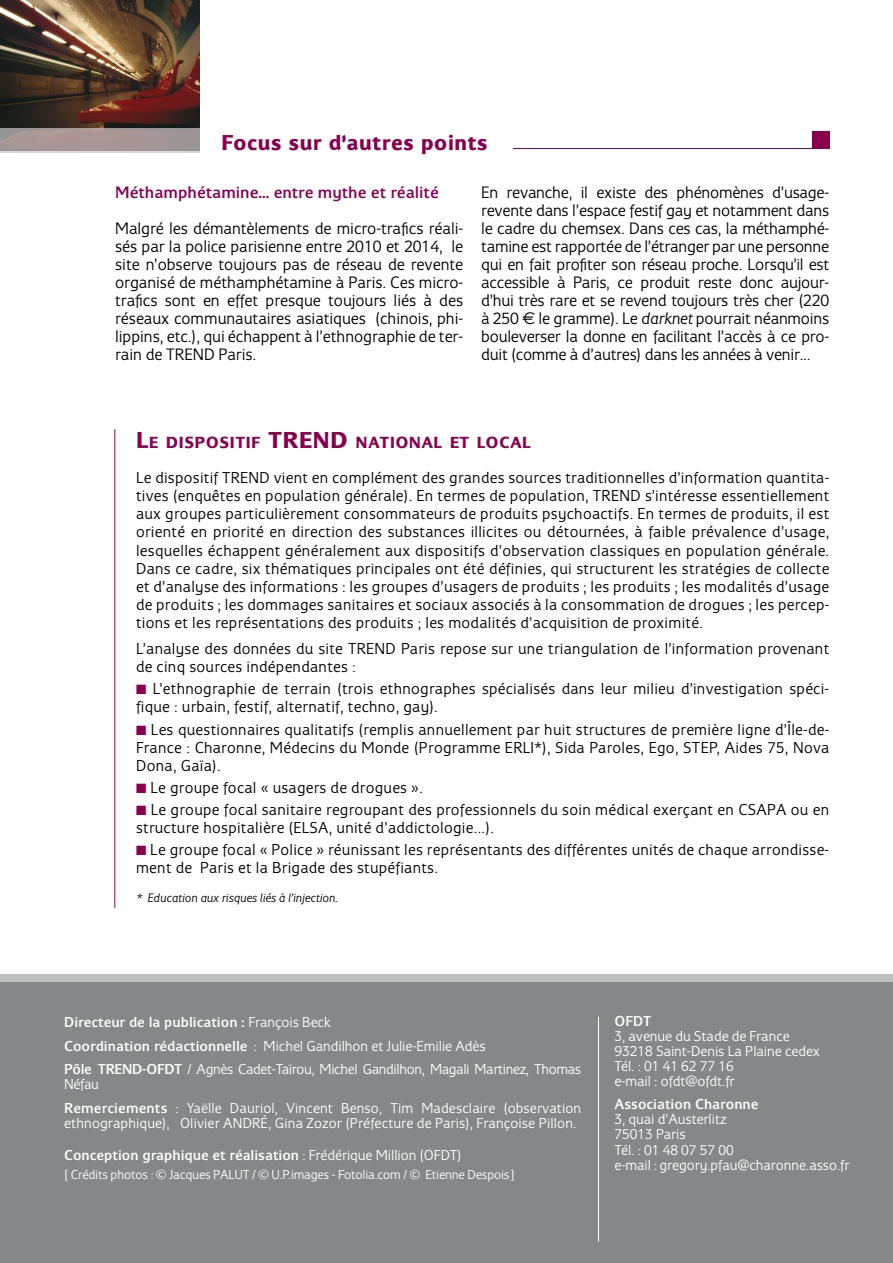
<style>
.page{position:relative;width:893px;height:1263px;background:#fff}
.page>*{position:absolute;margin:0;border:0;box-sizing:border-box;transform-origin:0 0}
.t1{font:700 22.5px "Eurocrat";color:#8a004f}
.t2{font:17.25px/18px "Eurocrat";letter-spacing:-.01em;color:#000;text-align:justify}
.t3{font:500 17.25px "Eurocrat";color:#8a004f}
.t4{font:700 16.8px "Eurocrat";letter-spacing:.015em;color:#8a004f}
.t5{font:16.5px/18px "Eurocrat";letter-spacing:.02em;color:#000}
.t6{font:15px/15px "Eurocrat";color:#fff}
.t7{font:15px/23.5px "Eurocrat";letter-spacing:-.02em;color:#fff}
.t8{font:500 15px "Eurocrat";color:#fff}
.t9{font:13.5px "Eurocrat";letter-spacing:-.01em;color:#fff}
.t10{font:italic 12.75px "Eurocrat";color:#000}
.s1{font-family:"Euro Sans Std"}
.s2{font-style:italic}
.s3{font-size:24px}
.s4{color:#8a004f}
.s5{font-weight:500}
</style>
<div class="page">
<img style="left:0;top:0;width:200px;height:128px">
<div style="left:0;top:974px;width:893px;height:289px;background:#868788"></div>
<hr style="left:114px;top:429px;width:1px;height:479px;background:#8a004f">
<hr style="left:598px;top:1017px;width:1px;height:225px;background:#fff">
<svg style="left:0;top:128px;width:200px;height:25px;background:#a89b9a"></svg>
<div style="left:0;top:973px;width:893px;height:9px;background:#bdbebe"></div>
<hr style="left:513px;top:148px;width:315px;height:1px;background:#8a004f">
<div style="left:812px;top:131px;width:17px;height:17px;background:#8a004f"></div>
<h1 class="t1" style="left:221px;top:129px;width:268px">Focus sur d’autres points</h1>
<p class="t3" style="left:115px;top:183px;width:325px">Méthamphétamine... entre mythe et réalité</p>
<p class="t2" style="left:115px;top:219px;width:350px">Malgré les démantèlements de micro-trafics réali&shy;sés par la police parisienne entre 2010 et 2014, le site n’observe toujours pas de réseau de revente organisé de méthamphétamine à Paris. Ces micro&shy;trafics sont en effet presque toujours liés à des réseaux communautaires asiatiques (chinois, phi&shy;lippins, etc.), qui échappent à l’ethnographie de ter&shy;rain de TREND Paris.</p>
<p class="t2" style="left:481px;top:183px;width:350px">En revanche, il existe des phénomènes d’usage&shy;revente dans l’espace festif gay et notamment dans le cadre du chemsex. Dans ces cas, la méthamphé&shy;tamine est rapportée de l’étranger par une personne qui en fait profiter son réseau proche. Lorsqu’il est accessible à Paris, ce produit reste donc aujour&shy;d’hui très rare et se revend toujours très cher (220 à 250 <span class="s1">€</span> le gramme). Le <span class="s2">darknet</span> pourrait néanmoins bouleverser la donne en facilitant l’accès à ce pro&shy;duit (comme à d’autres) dans les années à venir...</p>
<p class="t4" style="left:136px;top:433px;width:395px"><span class="s3">L</span>E DISPOSITIF <span class="s3">TREND</span> NATIONAL ET LOCAL</p>
<p class="t5" style="left:136px;top:468px;width:695px;text-align:justify">Le dispositif TREND vient en complément des grandes sources traditionnelles d’information quantita&shy;tives (enquêtes en population générale). En termes de population, TREND s’intéresse essentiellement aux groupes particulièrement consommateurs de produits psychoactifs. En termes de produits, il est orienté en priorité en direction des substances illicites ou détournées, à faible prévalence d’usage, lesquelles échappent généralement aux dispositifs d’observation classiques en population générale.<br>Dans ce cadre, six thématiques principales ont été définies, qui structurent les stratégies de collecte et d’analyse des informations : les groupes d’usagers de produits ; les produits ; les modalités d’usage de produits ; les dommages sanitaires et sociaux associés à la consommation de drogues ; les percep&shy;tions et les représentations des produits ; les modalités d’acquisition de proximité.</p>
<p class="t5" style="left:136px;top:639px;width:695px">L’analyse des données du site TREND Paris repose sur une triangulation de l’information provenant de cinq sources indépendantes :</p>
<p class="t5" style="left:136px;top:679px;width:695px"><span class="s4">■</span> L’ethnographie de terrain (trois ethnographes spécialisés dans leur milieu d’investigation spéci&shy;fique : urbain, festif, alternatif, techno, gay).</p>
<p class="t5" style="left:136px;top:719px;width:695px;text-align:justify"><span class="s4">■</span> Les questionnaires qualitatifs (remplis annuellement par huit structures de première ligne d’Île-de-France : Charonne, Médecins du Monde (Programme ERLI*), Sida Paroles, Ego, STEP, Aides 75, Nova Dona, Gaïa).</p>
<p class="t5" style="left:136px;top:778px;width:288px"><span class="s4">■</span> Le groupe focal « usagers de drogues ».</p>
<p class="t5" style="left:136px;top:800px;width:695px"><span class="s4">■</span> Le groupe focal sanitaire regroupant des professionnels du soin médical exerçant en CSAPA ou en structure hospitalière (ELSA, unité d’addictologie...).</p>
<p class="t5" style="left:136px;top:840px;width:695px"><span class="s4">■</span> Le groupe focal « Police » réunissant les représentants des différentes unités de chaque arrondisse&shy;ment de Paris et la Brigade des stupéfiants.</p>
<p class="t10" style="left:136px;top:890px;width:203px">* Education aux risques liés à l’injection.</p>
<p class="t7" style="left:64px;top:1010px;width:518px"><span class="s5">Directeur de la publication :</span> François Beck<br><span class="s5">Coordination rédactionnelle</span> : Michel Gandilhon et Julie-Emilie Adès<br><span class="s5">Pôle TREND-OFDT</span> / Agnès Cadet-Taïrou, Michel Gandilhon, Magali Martinez, Thomas</p>
<p class="t6" style="left:64px;top:1072px;width:519px;line-height:23.5px">Néfau<br><span class="s5">Remerciements</span> : Yaëlle Dauriol, Vincent Benso, Tim Madesclaire (observation</p>
<p class="t6" style="left:64px;top:1106px;width:514px;line-height:32px">ethnographique), Olivier ANDRÉ, Gina Zozor (Préfecture de Paris), Françoise Pillon.<br><span class="s5">Conception graphique et réalisation</span> : Frédérique Million (OFDT)</p>
<p class="t9" style="left:64px;top:1167px;width:452px">[ Crédits photos : © Jacques PALUT / © U.P.images - Fotolia.com / © Etienne Despois ]</p>
<p class="t8" style="left:614px;top:1012px;width:38px">OFDT</p>
<p class="t6" style="left:614px;top:1028px;width:207px">3, avenue du Stade de France<br>93218 Saint-Denis La Plaine cedex<br>Tél. : 01 41 62 77 16<br>e-mail : ofdt@ofdt.fr</p>
<p class="t8" style="left:614px;top:1096px;width:145px">Association Charonne</p>
<p class="t6" style="left:614px;top:1111px;width:236px">3, quai d’Austerlitz<br>75013 Paris<br>Tél. : 01 48 07 57 00<br>e-mail : gregory.pfau@charonne.asso.fr</p>
</div>
